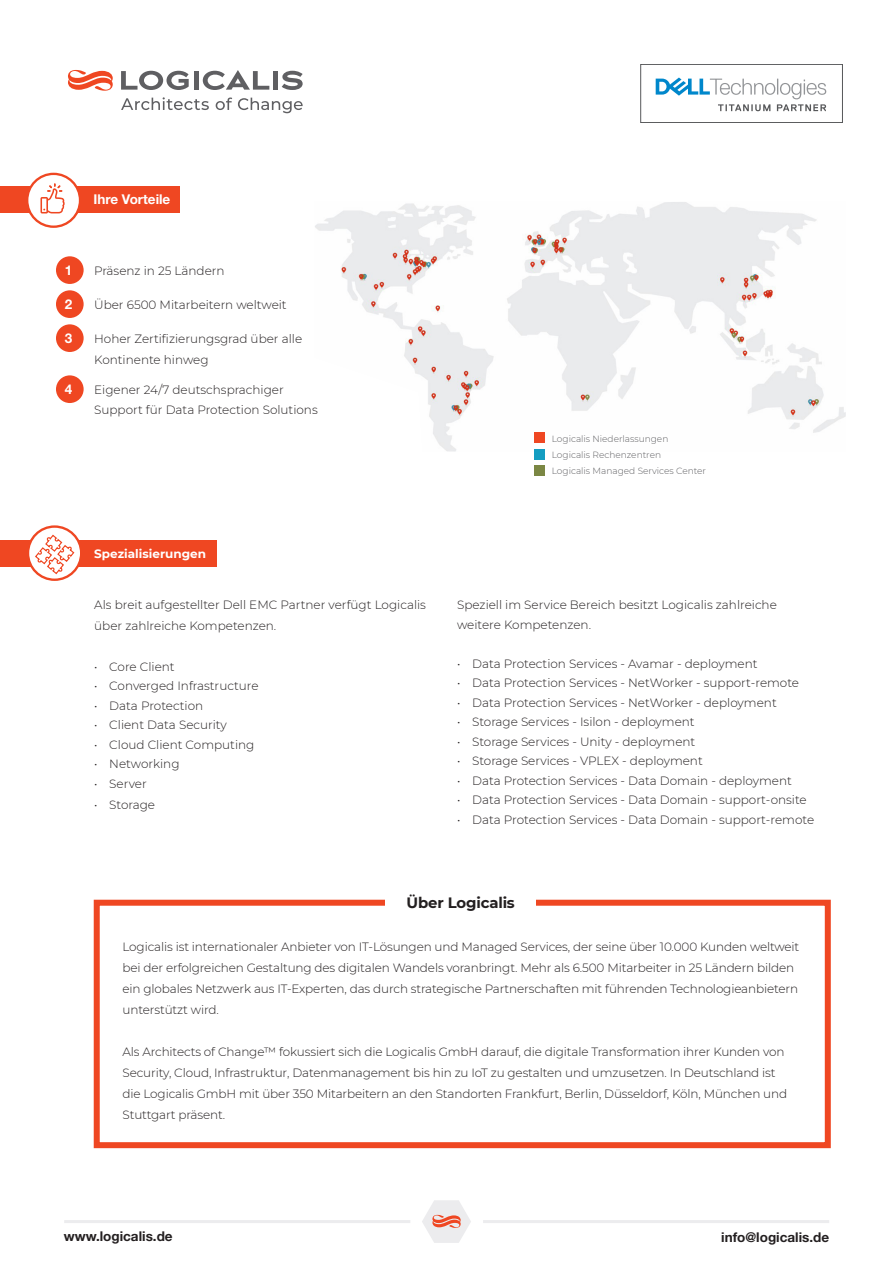
<style>
.page{position:relative;width:893px;height:1263px;background:#fff}
.page>*{position:absolute;margin:0;border:0;box-sizing:border-box;transform-origin:0 0}
.head3{font:700 15px "Montserrat";letter-spacing:-.01em;color:#231f20}
.t1{font:700 13.5px "Helvetica Neue LT Std";color:#231f20}
.t2{font:700 13.5px "Helvetica Neue LT Std";color:#fff}
.t3{font:300 12px/21px "Montserrat";letter-spacing:-.01em;color:#231f20}
.t4{font:700 12px "Montserrat";color:#fff}
.copy{font:300 9px "Montserrat";color:#5f5f62}
</style>
<div class="page">
<div style="left:0;top:540px;width:217px;height:27px;background:#ef4722"></div>
<hr style="left:483px;top:1220px;width:346px;height:3px;background:#ececee">
<hr style="left:64px;top:1220px;width:346px;height:3px;background:#ececee">
<div style="left:56px;top:256px;width:28px;height:28px;background:#ef4722;border-radius:50%"></div>
<div style="left:0;top:186px;width:179px;height:26px;background:#ef4722"></div>
<svg style="left:28px;top:527px;width:53px;height:53px"></svg>
<div style="left:27px;top:525px;width:55px;height:56px;border:2px solid #ef4722;border-radius:50%"></div>
<svg style="left:34px;top:534px;width:41px;height:41px"></svg>
<svg style="left:27px;top:174px;width:53px;height:53px"></svg>
<div style="left:26px;top:173px;width:55px;height:55px;border:2px solid #ef4722;border-radius:50%"></div>
<svg style="left:40px;top:183px;width:25px;height:30px"></svg>
<div style="left:56px;top:290px;width:28px;height:28px;background:#ef4722;border-radius:50%"></div>
<div style="left:56px;top:324px;width:28px;height:28px;background:#ef4722;border-radius:50%"></div>
<div style="left:56px;top:375px;width:28px;height:28px;background:#ef4722;border-radius:50%"></div>
<img style="left:315px;top:202px;width:531px;height:249px">
<div style="left:535px;top:433px;width:10px;height:10px;background:#ef4722"></div>
<div style="left:535px;top:449px;width:10px;height:10px;background:#149dc1"></div>
<div style="left:535px;top:465px;width:10px;height:10px;background:#7b8744"></div>
<hr style="left:194px;top:71px;width:4px;height:19px;background:#5f5f62">
<div style="left:273px;top:71px;width:5px;height:19px;background:#5f5f62"></div>
<svg style="left:121px;top:71px;width:68px;height:19px"></svg>
<svg style="left:203px;top:70px;width:66px;height:20px"></svg>
<svg style="left:282px;top:71px;width:21px;height:19px"></svg>
<svg style="left:68px;top:70px;width:45px;height:21px"></svg>
<svg style="left:121px;top:97px;width:88px;height:13px"></svg>
<svg style="left:216px;top:98px;width:16px;height:12px"></svg>
<svg style="left:238px;top:98px;width:65px;height:15px"></svg>
<div style="left:640px;top:64px;width:203px;height:59px;border:1px solid #57585a"></div>
<svg style="left:656px;top:78px;width:170px;height:33px"></svg>
<div style="left:94px;top:900px;width:737px;height:248px;border:6px solid #ef4722"></div>
<div style="left:385px;top:877px;width:151px;height:43px;background:#fff"></div>
<svg style="left:422px;top:1200px;width:49px;height:43px"></svg>
<p class="t2" style="left:93px;top:191px;width:78px">Ihre Vorteile</p>
<p class="t2" style="left:65px;top:262px;width:9px">1</p>
<p class="t3" style="left:94px;top:260px;width:132px">Präsenz in 25 Ländern</p>
<p class="t2" style="left:65px;top:296px;width:9px">2</p>
<p class="t3" style="left:94px;top:294px;width:194px">Über 6500 Mitarbeitern weltweit</p>
<p class="t3" style="left:94px;top:328px;width:209px">Hoher Zertifizierungsgrad über alle<br>Kontinente hinweg</p>
<p class="t2" style="left:65px;top:330px;width:9px">3</p>
<p class="t2" style="left:65px;top:381px;width:9px">4</p>
<p class="t3" style="left:94px;top:380px;width:225px;line-height:19.5px">Eigener 24/7 deutschsprachiger<br>Support für Data Protection Solutions</p>
<p class="copy" style="left:552px;top:433px;width:118px">Logicalis Niederlassungen</p>
<p class="copy" style="left:552px;top:449px;width:111px">Logicalis Rechenzentren</p>
<p class="copy" style="left:552px;top:465px;width:156px">Logicalis Managed Services Center</p>
<p class="t4" style="left:94px;top:545px;width:113px">Spezialisierungen</p>
<p class="t3" style="left:94px;top:594px;width:333px">Als breit aufgestellter Dell EMC Partner verfügt Logicalis über zahlreiche Kompetenzen.</p>
<p class="t3" style="left:94px;top:656px;width:82px">• Core Client</p>
<p class="t3" style="left:94px;top:675px;width:166px">• Converged Infrastructure</p>
<p class="t3" style="left:94px;top:695px;width:110px">• Data Protection</p>
<p class="t3" style="left:94px;top:714px;width:134px">• Client Data Security</p>
<p class="t3" style="left:94px;top:734px;width:162px">• Cloud Client Computing</p>
<p class="t3" style="left:94px;top:753px;width:87px">• Networking</p>
<p class="t3" style="left:94px;top:773px;width:54px">• Server</p>
<p class="t3" style="left:94px;top:794px;width:62px">• Storage</p>
<p class="t3" style="left:457px;top:595px;width:321px;line-height:19.5px">Speziell im Service Bereich besitzt Logicalis zahlreiche weitere Kompetenzen.</p>
<p class="t3" style="left:457px;top:653px;width:302px">• Data Protection Services - Avamar - deployment</p>
<p class="t3" style="left:457px;top:672px;width:343px">• Data Protection Services - NetWorker - support-remote</p>
<p class="t3" style="left:457px;top:692px;width:321px">• Data Protection Services - NetWorker - deployment</p>
<p class="t3" style="left:457px;top:711px;width:239px">• Storage Services - Isilon - deployment</p>
<p class="t3" style="left:457px;top:731px;width:240px">• Storage Services - Unity - deployment</p>
<p class="t3" style="left:457px;top:750px;width:247px">• Storage Services - VPLEX - deployment</p>
<p class="t3" style="left:457px;top:770px;width:336px">• Data Protection Services - Data Domain - deployment</p>
<p class="t3" style="left:457px;top:789px;width:351px">• Data Protection Services - Data Domain - support-onsite</p>
<p class="t3" style="left:457px;top:809px;width:359px">• Data Protection Services - Data Domain - support-remote</p>
<p class="head3" style="left:407px;top:892px;width:110px">Über Logicalis</p>
<p class="t3" style="left:123px;top:936px;width:678px">Logicalis ist internationaler Anbieter von IT-Lösungen und Managed Services, der seine über 10.000 Kunden weltweit bei der erfolgreichen Gestaltung des digitalen Wandels voranbringt. Mehr als 6.500 Mitarbeiter in 25 Ländern bilden ein globales Netzwerk aus IT-Experten, das durch strategische Partnerschaften mit führenden Technologieanbietern unterstützt wird.</p>
<p class="t3" style="left:123px;top:1041px;width:666px">Als Architects of Change™ fokussiert sich die Logicalis GmbH darauf, die digitale Transformation ihrer Kunden von Security, Cloud, Infrastruktur, Datenmanagement bis hin zu IoT zu gestalten und umzusetzen. In Deutschland ist die Logicalis GmbH mit über 350 Mitarbeitern an den Standorten Frankfurt, Berlin, Düsseldorf, Köln, München und Stuttgart präsent.</p>
<p class="t1" style="left:64px;top:1228px;width:110px">www.logicalis.de</p>
<p class="t1" style="left:721px;top:1228px;width:109px">info@logicalis.de</p>
</div>
